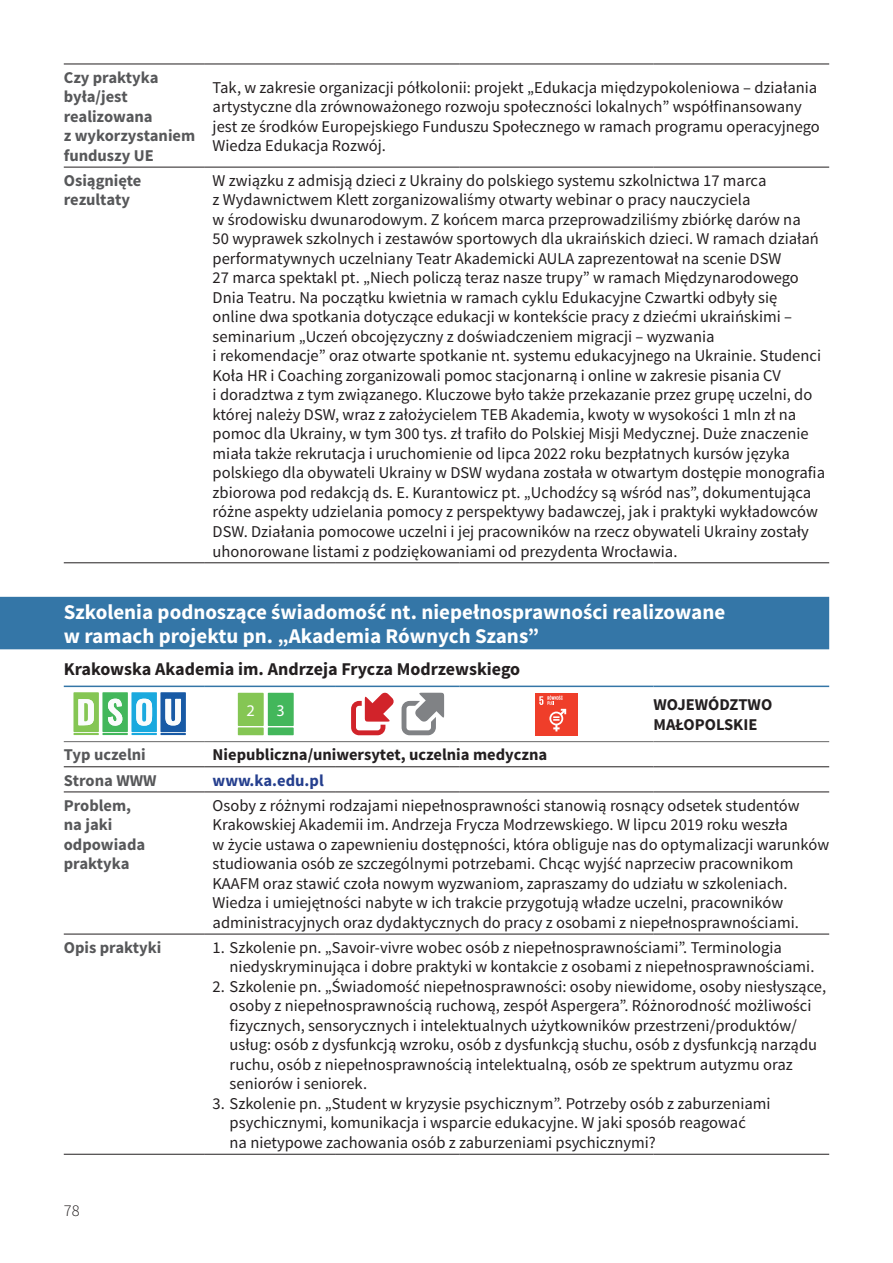
<style>
.page{position:relative;width:893px;height:1263px;background:#fff}
.page>*{position:absolute;margin:0;border:0;box-sizing:border-box;transform-origin:0 0}
.t1{font:700 21px/24px "Source Sans Pro";color:#fff}
.t2{font:700 18px "Source Sans Pro";color:#231f20}
.t3{font:16.5px/19.5px "Source Sans Pro";color:#231f20}
.t4{font:700 16.5px/19.5px "Source Sans Pro";color:#57585a}
.t5{font:700 16.5px/19.5px "Source Sans Pro";color:#231f20}
.t6{font:700 16.5px "Source Sans Pro";color:#253f8e}
.t7{font:300 16.5px "Source Sans Pro";color:#231f20}
.t8{font:16.35px "Myriad Pro";color:#fff}
</style>
<div class="page">
<div style="left:0;top:597px;width:829px;height:52px;background:#3476a7"></div>
<hr style="left:64px;top:64px;width:140px;height:1px;background:#231f20">
<hr style="left:204px;top:64px;width:132px;height:1px;background:#231f20">
<hr style="left:336px;top:64px;width:123px;height:1px;background:#231f20">
<hr style="left:459px;top:64px;width:195px;height:1px;background:#231f20">
<hr style="left:654px;top:64px;width:175px;height:1px;background:#231f20">
<hr style="left:64px;top:167px;width:140px;height:1px;background:#231f20">
<hr style="left:204px;top:167px;width:132px;height:1px;background:#231f20">
<hr style="left:336px;top:167px;width:123px;height:1px;background:#231f20">
<hr style="left:459px;top:167px;width:195px;height:1px;background:#231f20">
<hr style="left:654px;top:167px;width:175px;height:1px;background:#231f20">
<hr style="left:64px;top:562px;width:140px;height:1px;background:#231f20">
<hr style="left:204px;top:562px;width:132px;height:1px;background:#231f20">
<hr style="left:336px;top:562px;width:123px;height:1px;background:#231f20">
<hr style="left:459px;top:562px;width:195px;height:1px;background:#231f20">
<hr style="left:654px;top:562px;width:175px;height:1px;background:#231f20">
<hr style="left:64px;top:766px;width:140px;height:1px;background:#231f20">
<hr style="left:204px;top:766px;width:132px;height:1px;background:#231f20">
<hr style="left:336px;top:766px;width:123px;height:1px;background:#231f20">
<hr style="left:459px;top:766px;width:195px;height:1px;background:#231f20">
<hr style="left:654px;top:766px;width:175px;height:1px;background:#231f20">
<hr style="left:64px;top:792px;width:140px;height:1px;background:#231f20">
<hr style="left:204px;top:792px;width:132px;height:1px;background:#231f20">
<hr style="left:336px;top:792px;width:123px;height:1px;background:#231f20">
<hr style="left:459px;top:792px;width:195px;height:1px;background:#231f20">
<hr style="left:654px;top:792px;width:175px;height:1px;background:#231f20">
<hr style="left:64px;top:934px;width:140px;height:1px;background:#231f20">
<hr style="left:204px;top:934px;width:132px;height:1px;background:#231f20">
<hr style="left:336px;top:934px;width:123px;height:1px;background:#231f20">
<hr style="left:459px;top:934px;width:195px;height:1px;background:#231f20">
<hr style="left:654px;top:934px;width:175px;height:1px;background:#231f20">
<hr style="left:64px;top:1154px;width:140px;height:1px;background:#231f20">
<hr style="left:204px;top:1154px;width:132px;height:1px;background:#231f20">
<hr style="left:336px;top:1154px;width:123px;height:1px;background:#231f20">
<hr style="left:459px;top:1154px;width:195px;height:1px;background:#231f20">
<hr style="left:654px;top:1154px;width:175px;height:1px;background:#231f20">
<hr style="left:64px;top:741px;width:140px;height:1px;background:#666">
<hr style="left:204px;top:741px;width:132px;height:1px;background:#666">
<hr style="left:336px;top:741px;width:123px;height:1px;background:#666">
<hr style="left:459px;top:741px;width:195px;height:1px;background:#666">
<hr style="left:654px;top:741px;width:175px;height:1px;background:#666">
<hr style="left:64px;top:686px;width:140px;height:1px;background:#3476a7">
<hr style="left:204px;top:686px;width:132px;height:1px;background:#3476a7">
<hr style="left:336px;top:686px;width:123px;height:1px;background:#3476a7">
<hr style="left:459px;top:686px;width:195px;height:1px;background:#3476a7">
<hr style="left:654px;top:686px;width:175px;height:1px;background:#3476a7">
<svg style="left:73px;top:692px;width:113px;height:44px"></svg>
<svg style="left:238px;top:693px;width:56px;height:42px;background:#74c569"></svg>
<svg style="left:351px;top:692px;width:43px;height:43px"></svg>
<svg style="left:401px;top:693px;width:43px;height:42px"></svg>
<div style="left:535px;top:693px;width:43px;height:42px;background:#ef3e2a"></div>
<svg style="left:539px;top:695px;width:27px;height:36px"></svg>
<p class="t4" style="left:64px;top:68px;width:133px">Czy praktyka była/jest realizowana<br>z wykorzystaniem funduszy UE</p>
<p class="t3" style="left:213px;top:78px;width:609px">Tak, w zakresie organizacji półkolonii: projekt „Edukacja międzypokoleniowa – działania artystyczne dla zrównoważonego rozwoju społeczności lokalnych” współfinansowany jest ze środków Europejskiego Funduszu Społecznego w ramach programu operacyjnego Wiedza Edukacja Rozwój.</p>
<p class="t4" style="left:64px;top:171px;width:79px">Osiągnięte rezultaty</p>
<p class="t3" style="left:213px;top:171px;width:614px">W związku z admisją dzieci z Ukrainy do polskiego systemu szkolnictwa 17 marca<br>z Wydawnictwem Klett zorganizowaliśmy otwarty webinar o pracy nauczyciela<br>w środowisku dwunarodowym. Z końcem marca przeprowadziliśmy zbiórkę darów na<br>50 wyprawek szkolnych i zestawów sportowych dla ukraińskich dzieci. W ramach działań performatywnych uczelniany Teatr Akademicki AULA zaprezentował na scenie DSW<br>27 marca spektakl pt. „Niech policzą teraz nasze trupy” w ramach Międzynarodowego Dnia Teatru. Na początku kwietnia w ramach cyklu Edukacyjne Czwartki odbyły się<br>online dwa spotkania dotyczące edukacji w kontekście pracy z dziećmi ukraińskimi – seminarium „Uczeń obcojęzyczny z doświadczeniem migracji – wyzwania<br>i rekomendacje” oraz otwarte spotkanie nt. systemu edukacyjnego na Ukrainie. Studenci Koła HR i Coaching zorganizowali pomoc stacjonarną i online w zakresie pisania CV<br>i doradztwa z tym związanego. Kluczowe było także przekazanie przez grupę uczelni, do której należy DSW, wraz z założycielem TEB Akademia, kwoty w wysokości 1 mln zł na pomoc dla Ukrainy, w tym 300 tys. zł trafiło do Polskiej Misji Medycznej. Duże znaczenie miała także rekrutacja i uruchomienie od lipca 2022 roku bezpłatnych kursów języka polskiego dla obywateli Ukrainy w DSW wydana została w otwartym dostępie monografia zbiorowa pod redakcją ds. E. Kurantowicz pt. „Uchodźcy są wśród nas”, dokumentująca różne aspekty udzielania pomocy z perspektywy badawczej, jak i praktyki wykładowców DSW. Działania pomocowe uczelni i jej pracowników na rzecz obywateli Ukrainy zostały uhonorowane listami z podziękowaniami od prezydenta Wrocławia.</p>
<h1 class="t1" style="left:64px;top:601px;width:663px">Szkolenia podnoszące świadomość nt. niepełnosprawności realizowane w ramach projektu pn. „Akademia Równych Szans”</h1>
<h2 class="t2" style="left:64px;top:657px;width:458px">Krakowska Akademia im. Andrzeja Frycza Modrzewskiego</h2>
<p class="t8" style="left:247px;top:700px;width:10px">2</p>
<p class="t8" style="left:277px;top:700px;width:10px">3</p>
<p class="t5" style="left:654px;top:696px;width:120px">WOJEWÓDZTWO<br>MAŁOPOLSKIE</p>
<p class="t4" style="left:64px;top:746px;width:84px">Typ uczelni</p>
<p class="t5" style="left:213px;top:746px;width:336px">Niepubliczna/uniwersytet, uczelnia medyczna</p>
<p class="t4" style="left:64px;top:771px;width:94px">Strona WWW</p>
<p class="t6" style="left:213px;top:769px;width:113px">www.ka.edu.pl</p>
<p class="t4" style="left:64px;top:796px;width:83px">Problem, na jaki odpowiada praktyka</p>
<p class="t3" style="left:213px;top:796px;width:618px">Osoby z różnymi rodzajami niepełnosprawności stanowią rosnący odsetek studentów Krakowskiej Akademii im. Andrzeja Frycza Modrzewskiego. W lipcu 2019 roku weszła<br>w życie ustawa o zapewnieniu dostępności, która obliguje nas do optymalizacji warunków studiowania osób ze szczególnymi potrzebami. Chcąc wyjść naprzeciw pracownikom KAAFM oraz stawić czoła nowym wyzwaniom, zapraszamy do udziału w szkoleniach.<br>Wiedza i umiejętności nabyte w ich trakcie przygotują władze uczelni, pracowników administracyjnych oraz dydaktycznych do pracy z osobami z niepełnosprawnościami.</p>
<p class="t4" style="left:64px;top:938px;width:99px">Opis praktyki</p>
<p class="t3" style="left:230px;top:938px;width:586px;text-indent:-17px">1. Szkolenie pn. „Savoir-vivre wobec osób z niepełnosprawnościami”. Terminologia niedyskryminująca i dobre praktyki w kontakcie z osobami z niepełnosprawnościami.</p>
<p class="t3" style="left:230px;top:977px;width:598px;text-indent:-17px">2. Szkolenie pn. „Świadomość niepełnosprawności: osoby niewidome, osoby niesłyszące, osoby z niepełnosprawnością ruchową, zespół Aspergera”. Różnorodność możliwości fizycznych, sensorycznych i intelektualnych użytkowników przestrzeni/produktów/ usług: osób z dysfunkcją wzroku, osób z dysfunkcją słuchu, osób z dysfunkcją narządu ruchu, osób z niepełnosprawnością intelektualną, osób ze spektrum autyzmu oraz seniorów i seniorek.</p>
<p class="t3" style="left:230px;top:1094px;width:542px;text-indent:-17px">3. Szkolenie pn. „Student w kryzysie psychicznym”. Potrzeby osób z zaburzeniami psychicznymi, komunikacja i wsparcie edukacyjne. W jaki sposób reagować<br>na nietypowe zachowania osób z zaburzeniami psychicznymi?</p>
<p class="t7" style="left:64px;top:1200px;width:17px">78</p>
</div>
